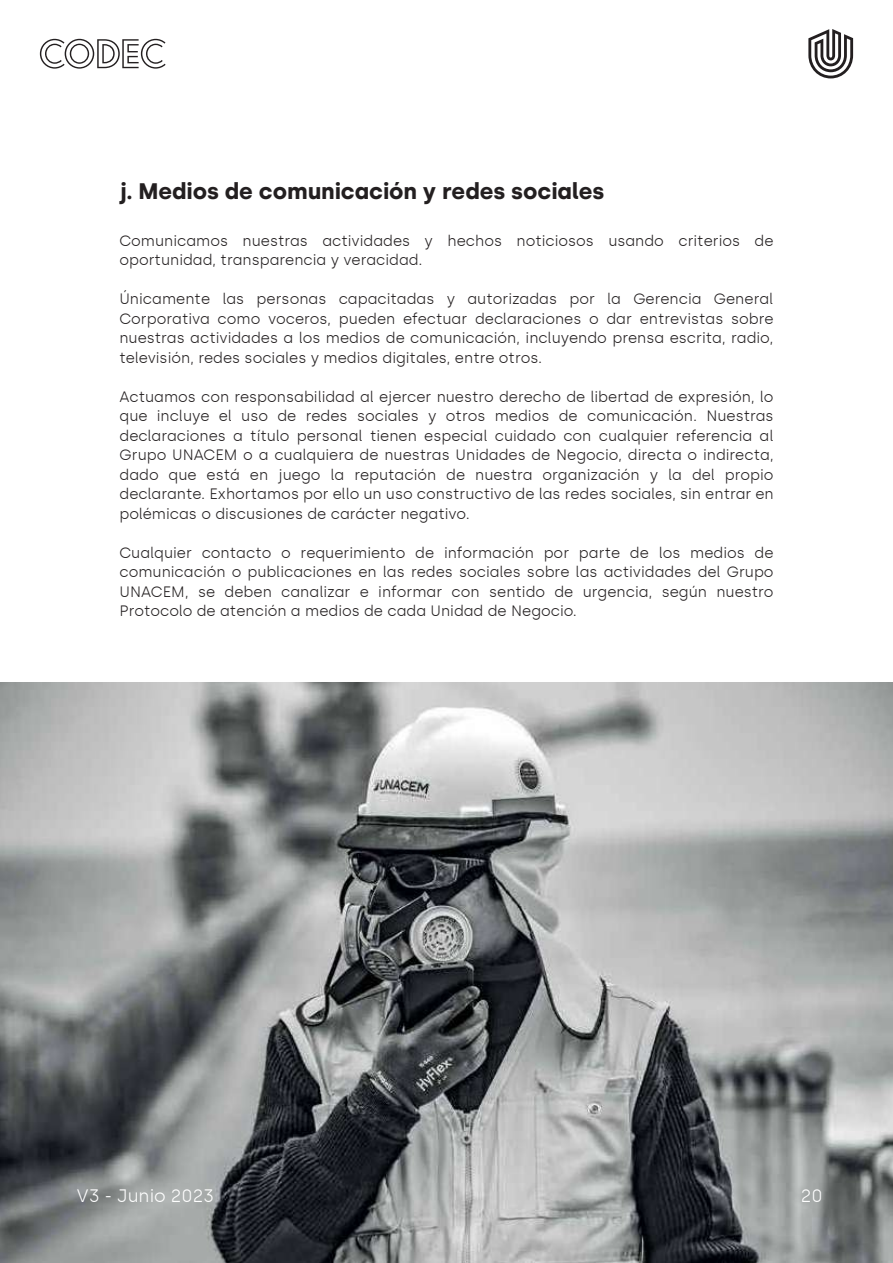
<style>
.page{position:relative;width:893px;height:1263px;background:#fff}
.page>*{position:absolute;margin:0;border:0;box-sizing:border-box;transform-origin:0 0}
.t1{font:700 22.5px "Silka";color:#231f20}
.t2{font:300 18px "Silka";color:#fff}
.t3{font:300 15px/19.5px "Silka";color:#231f20;text-align:justify}
</style>
<div class="page">
<svg style="left:808px;top:29px;width:45px;height:49px"></svg>
<svg style="left:40px;top:39px;width:126px;height:30px"></svg>
<img style="left:0;top:683px;width:893px;height:580px">
<h1 class="t1" style="left:119px;top:178px;width:487px">j. Medios de comunicación y redes sociales</h1>
<p class="t3" style="left:119px;top:231px;width:656px">Comunicamos nuestras actividades y hechos noticiosos usando criterios de oportunidad, transparencia y veracidad.</p>
<p class="t3" style="left:119px;top:289px;width:656px">Únicamente las personas capacitadas y autorizadas por la Gerencia General Corporativa como voceros, pueden efectuar declaraciones o dar entrevistas sobre nuestras actividades a los medios de comunicación, incluyendo prensa escrita, radio, televisión, redes sociales y medios digitales, entre otros.</p>
<p class="t3" style="left:119px;top:387px;width:656px">Actuamos con responsabilidad al ejercer nuestro derecho de libertad de expresión, lo que incluye el uso de redes sociales y otros medios de comunicación. Nuestras declaraciones a título personal tienen especial cuidado con cualquier referencia al Grupo UNACEM o a cualquiera de nuestras Unidades de Negocio, directa o indirecta, dado que está en juego la reputación de nuestra organización y la del propio declarante. Exhortamos por ello un uso constructivo de las redes sociales, sin entrar en polémicas o discusiones de carácter negativo.</p>
<p class="t3" style="left:119px;top:543px;width:656px">Cualquier contacto o requerimiento de información por parte de los medios de comunicación o publicaciones en las redes sociales sobre las actividades del Grupo UNACEM, se deben canalizar e informar con sentido de urgencia, según nuestro Protocolo de atención a medios de cada Unidad de Negocio.</p>
<p class="t2" style="left:77px;top:1185px;width:139px">V3 - Junio 2023</p>
<p class="t2" style="left:801px;top:1185px;width:23px">20</p>
</div>
